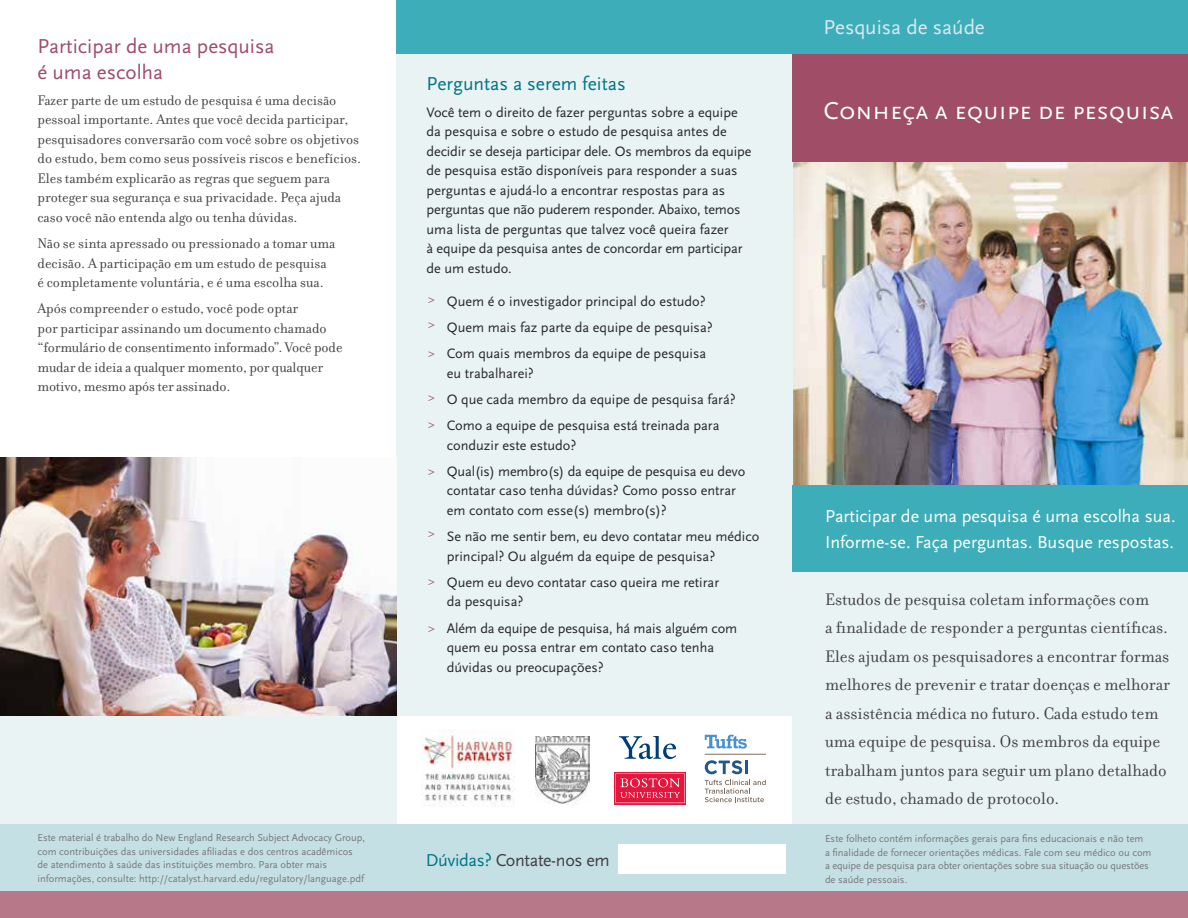
<style>
.page{position:relative;width:1188px;height:918px;background:#fff}
.page>*{position:absolute;margin:0;border:0;box-sizing:border-box;transform-origin:0 0}
.t1{font:25.5px "Scala Sans Caps";color:#fff}
.t2{font:21px/25.2px "Scala Sans";color:#a04d67}
.t3{font:21px "Scala Sans";color:#d8e9f2}
.t4{font:19.5px "Scala Sans";color:#007686}
.t5{font:18px/28.5px "Filosofia";color:#414042}
.t6{font:18px/25.5px "Scala Sans";color:#fff}
.t7{font:18px "Scala Sans";letter-spacing:-.02em;color:#414042}
.t8{font:15px/19.5px "Filosofia";color:#414042}
.t9{font:14.25px/19.5px "Scala Sans";color:#292829}
.t10{font:12px/25px "Scala Sans";color:#a04d67}
.t11{font:10.5px/13.5px "Scala Sans";color:#77787b}
.s1{color:#007686}
</style>
<div class="page">
<img style="left:793px;top:162px;width:395px;height:323px">
<div style="left:396px;top:54px;width:397px;height:661px;background:#e9f3f4"></div>
<div style="left:793px;top:502px;width:395px;height:388px;background:#e9f3f4"></div>
<div style="left:396px;top:0;width:792px;height:54px;background:#3daeb9"></div>
<div style="left:0;top:824px;width:1188px;height:72px;background:#c5e0e4"></div>
<div style="left:0;top:715px;width:396px;height:109px;background:#e9f3f4"></div>
<div style="left:619px;top:844px;width:167px;height:29px;background:#fff"></div>
<div style="left:793px;top:54px;width:395px;height:108px;background:#a04d67"></div>
<div style="left:793px;top:485px;width:395px;height:86px;background:#3daeb9"></div>
<div style="left:0;top:891px;width:1188px;height:27px;background:#b77989"></div>
<svg style="left:619px;top:736px;width:57px;height:23px"></svg>
<img style="left:422px;top:730px;width:93px;height:77px">
<svg style="left:705px;top:780px;width:61px;height:22px"></svg>
<svg style="left:705px;top:760px;width:43px;height:14px"></svg>
<hr style="left:705px;top:754px;width:61px;height:1px;background:#7d6e61">
<svg style="left:705px;top:735px;width:42px;height:14px"></svg>
<svg style="left:614px;top:772px;width:72px;height:32px"></svg>
<svg style="left:615px;top:773px;width:70px;height:30px;background:#e63859"></svg>
<img style="left:536px;top:736px;width:53px;height:69px">
<img style="left:0;top:457px;width:396px;height:258px">
<h2 class="t2" style="left:38px;top:34px;width:238px">Participar de uma pesquisa é uma escolha</h2>
<p class="t8" style="left:38px;top:91px;width:325px">Fazer parte de um estudo de pesquisa é uma decisão pessoal importante. Antes que você decida participar, pesquisadores conversarão com você sobre os objetivos do estudo, bem como seus possíveis riscos e benefícios.<br>Eles também explicarão as regras que seguem para proteger sua segurança e sua privacidade. Peça ajuda caso você não entenda algo ou tenha dúvidas.</p>
<p class="t8" style="left:38px;top:234px;width:299px">Não se sinta apressado ou pressionado a tomar uma decisão. A participação em um estudo de pesquisa é completamente voluntária, e é uma escolha sua.</p>
<p class="t8" style="left:38px;top:299px;width:307px">Após compreender o estudo, você pode optar<br>por participar assinando um documento chamado “formulário de consentimento informado”. Você pode mudar de ideia a qualquer momento, por qualquer motivo, mesmo após ter assinado.</p>
<p class="t10" style="left:428px;top:287px;width:8px">&gt; &gt;</p>
<h3 class="t4" style="left:427px;top:73px;width:201px">Perguntas a serem feitas</h3>
<p class="t9" style="left:427px;top:103px;width:326px">Você tem o direito de fazer perguntas sobre a equipe da pesquisa e sobre o estudo de pesquisa antes de decidir se deseja participar dele. Os membros da equipe de pesquisa estão disponíveis para responder a suas perguntas e ajudá-lo a encontrar respostas para as perguntas que não puderem responder. Abaixo, temos uma lista de perguntas que talvez você queira fazer<br>à equipe da pesquisa antes de concordar em participar de um estudo.</p>
<p class="t9" style="left:447px;top:288px;width:267px;line-height:26.2px">Quem é o investigador principal do estudo?<br>Quem mais faz parte da equipe de pesquisa?<br>Com quais membros da equipe de pesquisa</p>
<p class="t9" style="left:447px;top:360px;width:290px;line-height:26.2px">eu trabalharei?<br>O que cada membro da equipe de pesquisa fará?<br>Como a equipe de pesquisa está treinada para</p>
<p class="t9" style="left:447px;top:432px;width:300px;line-height:26.2px">conduzir este estudo?<br>Qual(is) membro(s) da equipe de pesquisa eu devo</p>
<p class="t9" style="left:447px;top:481px;width:291px">contatar caso tenha dúvidas? Como posso entrar em contato com esse(s) membro(s)?</p>
<p class="t9" style="left:447px;top:527px;width:314px">Se não me sentir bem, eu devo contatar meu médico principal? Ou alguém da equipe de pesquisa?</p>
<p class="t9" style="left:447px;top:573px;width:274px">Quem eu devo contatar caso queira me retirar da pesquisa?</p>
<p class="t9" style="left:447px;top:618px;width:292px">Além da equipe de pesquisa, há mais alguém com quem eu possa entrar em contato caso tenha dúvidas ou preocupações?</p>
<p class="t10" style="left:428px;top:341px;width:8px">&gt;</p>
<p class="t10" style="left:428px;top:385px;width:8px">&gt;</p>
<p class="t10" style="left:428px;top:411px;width:8px">&gt;</p>
<p class="t10" style="left:428px;top:458px;width:8px">&gt;</p>
<p class="t10" style="left:428px;top:521px;width:8px">&gt;</p>
<p class="t10" style="left:428px;top:569px;width:8px">&gt;</p>
<p class="t10" style="left:428px;top:616px;width:8px">&gt;</p>
<p class="t11" style="left:38px;top:831px;width:329px">Este material é trabalho do New England Research Subject Advocacy Group, com contribuições das universidades afiliadas e dos centros acadêmicos de atendimento à saúde das instituições membro. Para obter mais informações, consulte: http://catalyst.harvard.edu/regulatory/language.pdf</p>
<p class="t7" style="left:426px;top:850px;width:186px"><span class="s1">Dúvidas?</span> Contate-nos em</p>
<h2 class="t3" style="left:824px;top:16px;width:163px">Pesquisa de saúde</h2>
<h1 class="t1" style="left:824px;top:97px;width:352px">Conheça a equipe de pesquisa</h1>
<p class="t6" style="left:825px;top:504px;width:352px">Participar de uma pesquisa é uma escolha sua.<br>Informe-se. Faça perguntas. Busque respostas.</p>
<p class="t5" style="left:825px;top:585px;width:346px">Estudos de pesquisa coletam informações com<br>a finalidade de responder a perguntas científicas.<br>Eles ajudam os pesquisadores a encontrar formas melhores de prevenir e tratar doenças e melhorar a assistência médica no futuro. Cada estudo tem uma equipe de pesquisa. Os membros da equipe trabalham juntos para seguir um plano detalhado de estudo, chamado de protocolo.</p>
<p class="t11" style="left:825px;top:832px;width:328px">Este folheto contém informações gerais para fins educacionais e não tem<br>a finalidade de fornecer orientações médicas. Fale com seu médico ou com a equipe de pesquisa para obter orientações sobre sua situação ou questões de saúde pessoais.</p>
</div>
